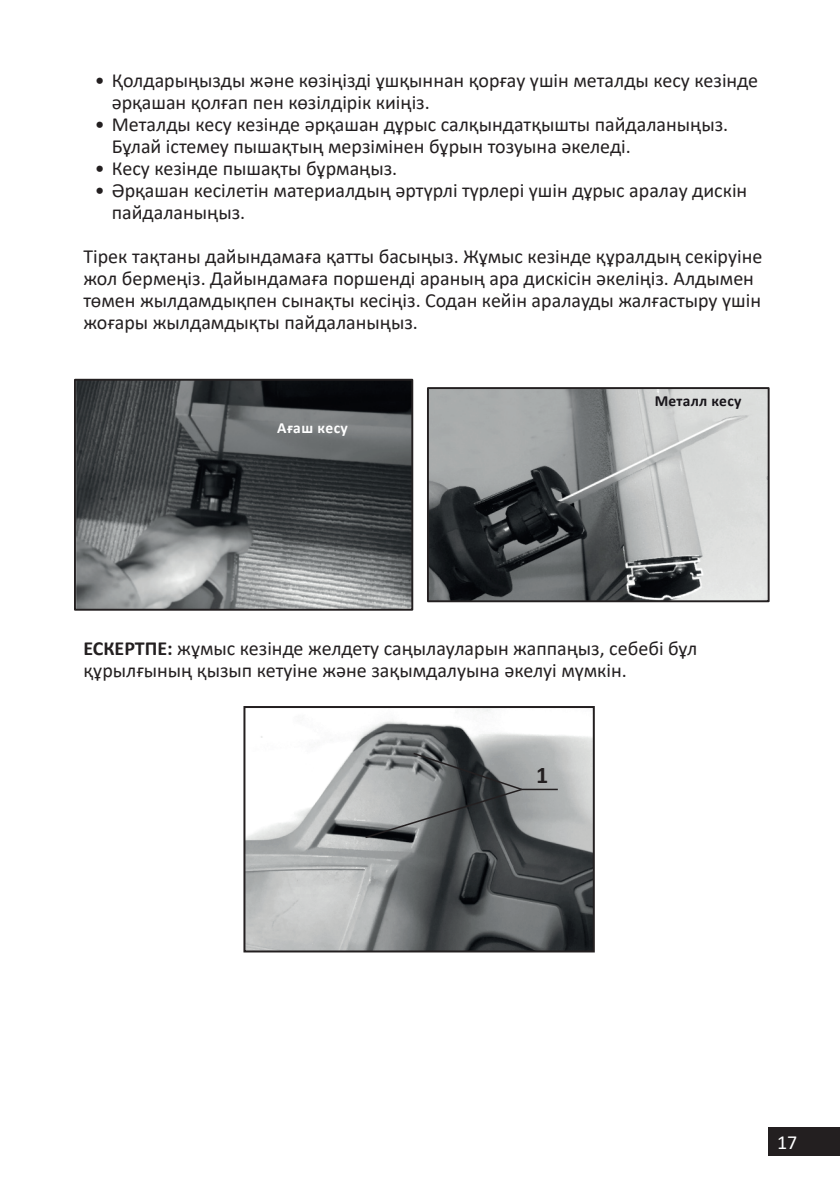
<style>
.page{position:relative;width:840px;height:1191px;background:#fff}
.page>*{position:absolute;margin:0;border:0;box-sizing:border-box;transform-origin:0 0}
.t1{font:700 24px "Calibri";color:#231f20}
.t2{font:20px/22px "Calibri";color:#231f20}
.t3{font:20px "Calibri";color:#fff}
.t4{font:700 15.4px "Calibri";letter-spacing:.015em;color:#18151a}
.t5{font:700 15.4px "Calibri";letter-spacing:.025em;color:#fff}
.s1{font-weight:700}
</style>
<div class="page">
<div style="left:767px;top:1126px;width:72px;height:29px;background:#231f20"></div>
<img style="left:77px;top:382px;width:333px;height:225px">
<div style="left:74px;top:379px;width:339px;height:231px;border:2px solid #231f20"></div>
<img style="left:430px;top:390px;width:336px;height:209px">
<div style="left:427px;top:387px;width:342px;height:215px;border:2px solid #231f20"></div>
<img style="left:246px;top:709px;width:345px;height:240px">
<div style="left:243px;top:706px;width:351px;height:246px;border:2px solid #231f20"></div>
<svg style="left:363px;top:751px;width:160px;height:88px;background:#6e7172"></svg>
<hr style="left:521px;top:788px;width:36px;height:2px;background:#231f20">
<p class="t2" style="left:112px;top:69px;width:647px;text-indent:-17px">• Қолдарыңызды және көзіңізді ұшқыннан қорғау үшін металды кесу кезінде әрқашан қолғап пен көзілдірік киіңіз.</p>
<p class="t2" style="left:112px;top:113px;width:617px;text-indent:-17px">• Металды кесу кезінде әрқашан дұрыс салқындатқышты пайдаланыңыз.<br>Бұлай істемеу пышақтың мерзімінен бұрын тозуына әкеледі.</p>
<p class="t2" style="left:95px;top:157px;width:304px">• Кесу кезінде пышақты бұрмаңыз.</p>
<p class="t2" style="left:112px;top:179px;width:636px;text-indent:-17px">• Әрқашан кесілетін материалдың әртүрлі түрлері үшін дұрыс аралау дискін пайдаланыңыз.</p>
<p class="t2" style="left:83px;top:245px;width:680px">Тірек тақтаны дайындамаға қатты басыңыз. Жұмыс кезінде құралдың секіруіне жол бермеңіз. Дайындамаға поршенді араның ара дискісін әкеліңіз. Алдымен төмен жылдамдықпен сынақты кесіңіз. Содан кейін аралауды жалғастыру үшін жоғары жылдамдықты пайдаланыңыз.</p>
<p class="t5" style="left:277px;top:417px;width:72px">Ағаш кесу</p>
<p class="t4" style="left:654px;top:390px;width:88px">Металл кесу</p>
<p class="t2" style="left:83px;top:636px;width:615px"><span class="s1">ЕСКЕРТПЕ:</span> жұмыс кезінде желдету саңылауларын жаппаңыз, себебі бұл құрылғының қызып кетуіне және зақымдалуына әкелуі мүмкін.</p>
<p class="t1" style="left:536px;top:758px;width:14px">1</p>
<p class="t3" style="left:776px;top:1128px;width:22px">17</p>
</div>
